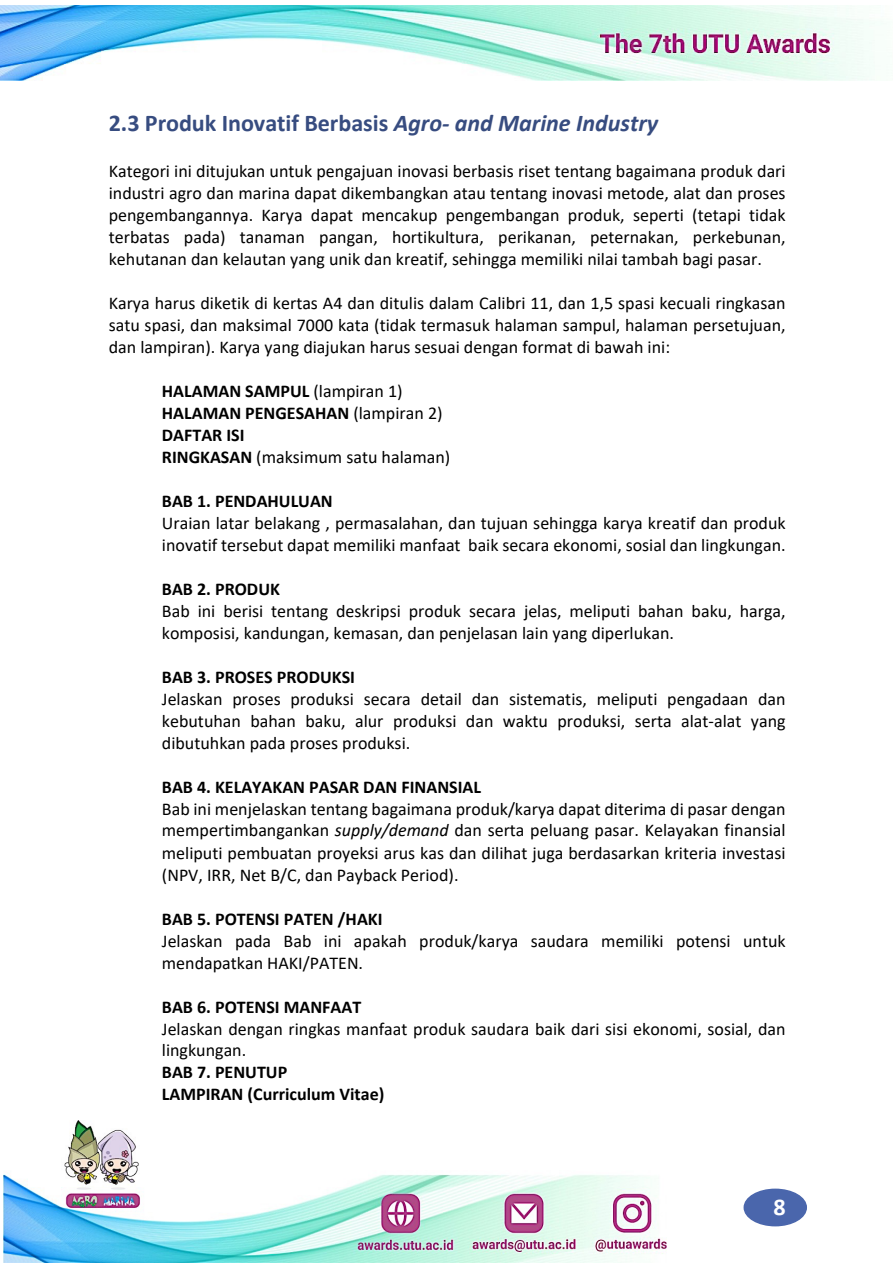
<style>
.page{position:relative;width:893px;height:1263px;background:#fff}
.page>*{position:absolute;margin:0;border:0;box-sizing:border-box;transform-origin:0 0}
.t1{font:700 24.15px "Calibri";color:#374c80}
.t2{font:700 24.15px "Calibri";color:#fff}
.t3{font:18px/21.9px "Calibri";color:#000;text-align:justify}
.t4{font:700 18px/21.9px "Calibri";color:#000}
.s1{font-style:italic}
.s2{font-weight:400}
</style>
<div class="page">
<div style="left:744px;top:1189px;width:62px;height:36px;background:#4a66ac;border-radius:50%"></div>
<div style="left:743px;top:1188px;width:64px;height:38px;border:2px solid #4a66ac;border-radius:50%"></div>
<img style="left:0;top:6px;width:884px;height:75px">
<img style="left:4px;top:1121px;width:662px;height:141px">
<h1 class="t1" style="left:109px;top:108px;width:551px">2.3 Produk Inovatif Berbasis <span class="s1">Agro- and Marine Industry</span></h1>
<p class="t3" style="left:109px;top:160px;width:678px">Kategori ini ditujukan untuk pengajuan inovasi berbasis riset tentang bagaimana produk dari industri agro dan marina dapat dikembangkan atau tentang inovasi metode, alat dan proses pengembangannya. Karya dapat mencakup pengembangan produk, seperti (tetapi tidak terbatas pada) tanaman pangan, hortikultura, perikanan, peternakan, perkebunan, kehutanan dan kelautan yang unik dan kreatif, sehingga memiliki nilai tambah bagi pasar.</p>
<p class="t3" style="left:109px;top:292px;width:678px">Karya harus diketik di kertas A4 dan ditulis dalam Calibri 11, dan 1,5 spasi kecuali ringkasan satu spasi, dan maksimal 7000 kata (tidak termasuk halaman sampul, halaman persetujuan, dan lampiran). Karya yang diajukan harus sesuai dengan format di bawah ini:</p>
<p class="t4" style="left:162px;top:380px;width:290px">HALAMAN SAMPUL <span class="s2">(lampiran 1)<br></span>HALAMAN PENGESAHAN <span class="s2">(lampiran 2)<br></span>DAFTAR ISI<br>RINGKASAN <span class="s2">(maksimum satu halaman)</span></p>
<p class="t4" style="left:162px;top:490px;width:172px">BAB 1. PENDAHULUAN</p>
<p class="t3" style="left:162px;top:512px;width:625px">Uraian latar belakang , permasalahan, dan tujuan sehingga karya kreatif dan produk inovatif tersebut dapat memiliki manfaat baik secara ekonomi, sosial dan lingkungan.</p>
<p class="t4" style="left:162px;top:578px;width:119px">BAB 2. PRODUK</p>
<p class="t3" style="left:162px;top:600px;width:625px">Bab ini berisi tentang deskripsi produk secara jelas, meliputi bahan baku, harga, komposisi, kandungan, kemasan, dan penjelasan lain yang diperlukan.</p>
<p class="t4" style="left:162px;top:665px;width:195px">BAB 3. PROSES PRODUKSI</p>
<p class="t3" style="left:162px;top:687px;width:625px">Jelaskan proses produksi secara detail dan sistematis, meliputi pengadaan dan kebutuhan bahan baku, alur produksi dan waktu produksi, serta alat-alat yang dibutuhkan pada proses produksi.</p>
<p class="t4" style="left:162px;top:775px;width:321px">BAB 4. KELAYAKAN PASAR DAN FINANSIAL</p>
<p class="t3" style="left:162px;top:797px;width:625px">Bab ini menjelaskan tentang bagaimana produk/karya dapat diterima di pasar dengan mempertimbangankan <span class="s1">supply/demand</span> dan serta peluang pasar. Kelayakan finansial meliputi pembuatan proyeksi arus kas dan dilihat juga berdasarkan kriteria investasi (NPV, IRR, Net B/C, dan Payback Period).</p>
<p class="t4" style="left:162px;top:907px;width:222px">BAB 5. POTENSI PATEN /HAKI</p>
<p class="t3" style="left:162px;top:929px;width:625px">Jelaskan pada Bab ini apakah produk/karya saudara memiliki potensi untuk mendapatkan HAKI/PATEN.</p>
<p class="t4" style="left:162px;top:995px;width:201px">BAB 6. POTENSI MANFAAT</p>
<p class="t3" style="left:162px;top:1017px;width:625px">Jelaskan dengan ringkas manfaat produk saudara baik dari sisi ekonomi, sosial, dan lingkungan.</p>
<p class="t4" style="left:162px;top:1061px;width:224px">BAB 7. PENUTUP<br>LAMPIRAN (Curriculum Vitae)</p>
<h1 class="t2" style="left:773px;top:1191px;width:14px">8</h1>
</div>
